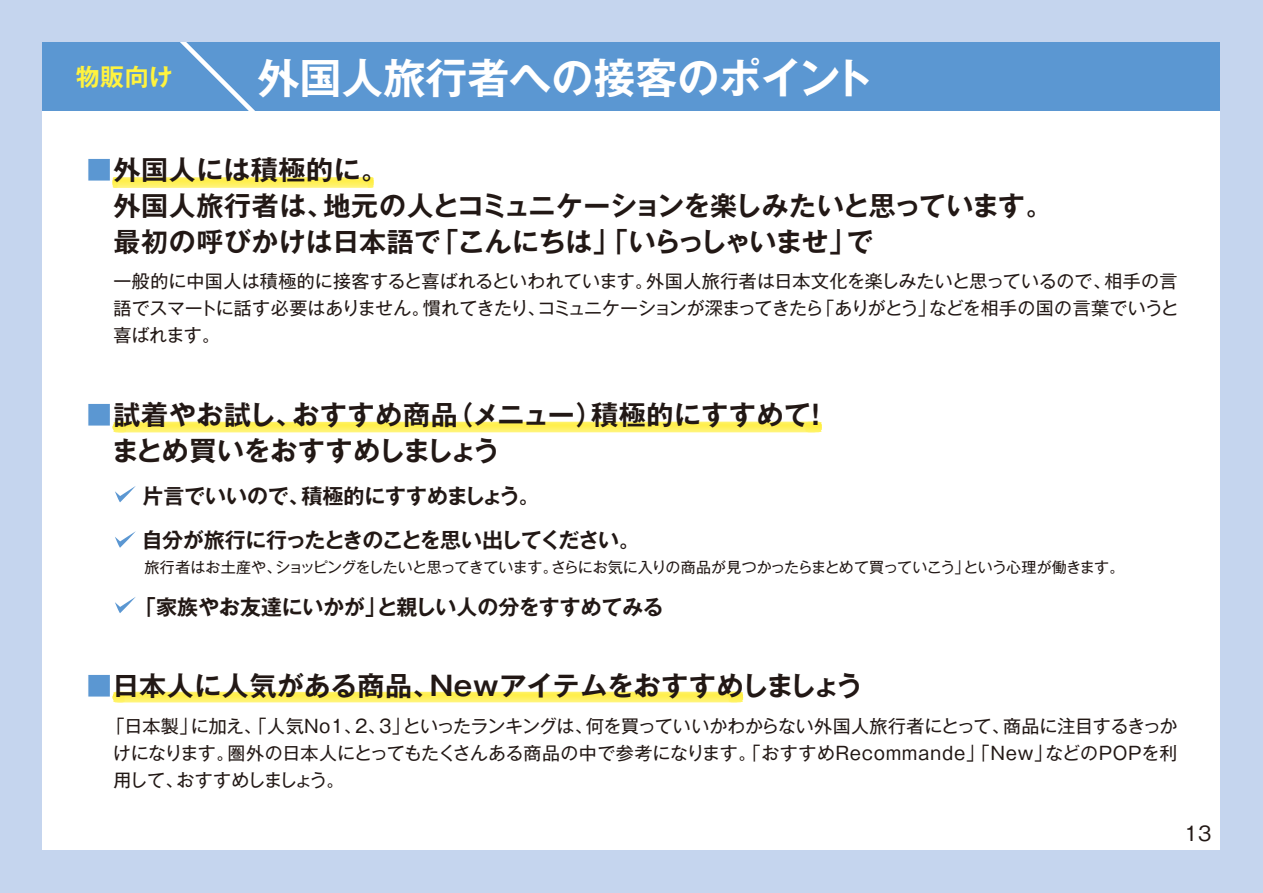
<style>
.page{position:relative;width:1263px;height:893px;background:#c5d5ee}
.page>*{position:absolute;margin:0;border:0;box-sizing:border-box;transform-origin:0 0}
.t1{font:700 42px "Gothic MB101 Pr 6 N De";color:#fff}
.t2{font:700 27px/36px "Gothic MB101 Pr 6 N De";letter-spacing:.01em;color:#221815}
.t3{font:700 24px "Gothic MB101 Pr 6 N De";color:#fff33f}
.t4{font:700 21px/43.8px "Gothic MB101 Pr 6 N De";letter-spacing:-.035em;color:#221815}
.t5{font:700 21px "Gothic MB101 Pr 6 N De";letter-spacing:-.015em;color:#221815}
.t6{font:500 21px "Gothic BBB Pro";color:#221815}
.t7{font:18px/27px "Gothic MB101 Pr 6 N";letter-spacing:-.005em;color:#221815;text-align:justify}
.t8{font:15px "Gothic MB101 Pr 6 N";letter-spacing:-.04em;color:#221815}
.s1{font-family:"Koz Go Pr 6 N";font-weight:400;color:#5b97d2}
</style>
<div class="page">
<div style="left:43px;top:43px;width:1177px;height:807px;background:#fff"></div>
<div style="left:43px;top:43px;width:1177px;height:68px;background:#5b97d2"></div>
<svg style="left:112px;top:177px;width:262px;height:11px;background:#fff165"></svg>
<svg style="left:112px;top:422px;width:710px;height:10px;background:#fff05e"></svg>
<svg style="left:112px;top:692px;width:631px;height:10px;background:#fff05e"></svg>
<svg style="left:181px;top:43px;width:74px;height:68px"></svg>
<svg style="left:115px;top:486px;width:21px;height:17px"></svg>
<svg style="left:115px;top:597px;width:21px;height:16px"></svg>
<svg style="left:115px;top:531px;width:21px;height:17px"></svg>
<h3 class="t3" style="left:76px;top:57px;width:98px">物販向け</h3>
<h1 class="t1" style="left:258px;top:43px;width:618px">外国人旅行者への接客のポイント</h1>
<h2 class="t2" style="left:86px;top:151px;width:968px"><span class="s1">■</span>外国人には積極的に。<br>　外国人旅行者は、地元の人とコミュニケーションを楽しみたいと思っています。　最初の呼びかけは日本語で「こんにちは」「いらっしゃいませ」で</h2>
<p class="t7" style="left:113px;top:267px;width:1067px">一般的に中国人は積極的に接客すると喜ばれるといわれています。外国人旅行者は日本文化を楽しみたいと思っているので、相手の言語でスマートに話す必要はありません。慣れてきたり、コミュニケーションが深まってきたら「ありがとう」などを相手の国の言葉でいうと喜ばれます。</p>
<h2 class="t2" style="left:86px;top:396px;width:745px"><span class="s1">■</span>試着やお試し、おすすめ商品（メニュー）積極的にすすめて！　まとめ買いをおすすめしましょう</h2>
<p class="t4" style="left:142px;top:473px;width:500px">片言でいいので、積極的にすすめましょう。<br>自分が旅行に行ったときのことを思い出してください。</p>
<p class="t8" style="left:145px;top:554px;width:981px">旅行者はお土産や、ショッピングをしたいと思ってきています。さらにお気に入りの商品が見つかったらまとめて買っていこう」という心理が働きます。</p>
<p class="t5" style="left:135px;top:589px;width:530px">「家族やお友達にいかが」と親しい人の分をすすめてみる</p>
<h2 class="t2" style="left:86px;top:666px;width:779px"><span class="s1">■</span>日本人に人気がある商品、Newアイテムをおすすめしましょう</h2>
<p class="t7" style="left:113px;top:711px;width:1066px;text-indent:-6px">「日本製」に加え、「人気No1、2、3」といったランキングは、何を買っていいかわからない外国人旅行者にとって、商品に注目するきっかけになります。圏外の日本人にとってもたくさんある商品の中で参考になります。「おすすめRecommande」「New」などのPOPを利用して、おすすめしましょう。</p>
<p class="t6" style="left:1185px;top:817px;width:28px">13</p>
</div>
